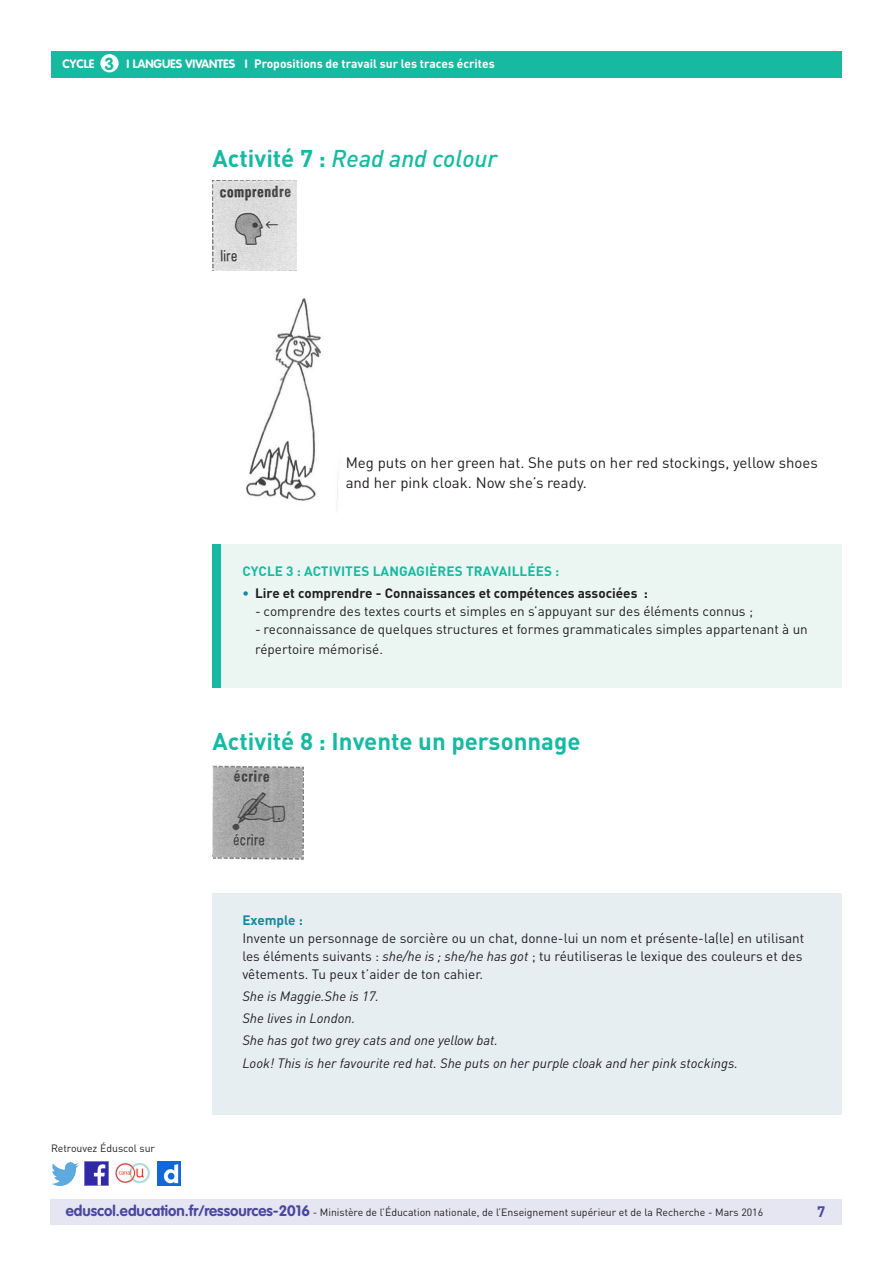
<style>
.page{position:relative;width:893px;height:1263px;background:#fff}
.page>*{position:absolute;margin:0;border:0;box-sizing:border-box;transform-origin:0 0}
._03_Titre_de_niveau{font:700 24px "DIN Pro";color:#17baa1}
._03_Titre_de_niveau-2{font:italic 500 24px "DIN Pro";color:#17baa1}
.t1{font:700 17.25px "VAG Rounded Std";color:#17baa1}
._06_Texte_courant{font:15px/19.5px "DIN Pro";color:#231f20}
.t2{font:700 15px "DIN Pro";color:#4a489e}
._15_texte_encadré{font:13.5px/18px "DIN Pro";color:#231f20}
._09_Liste_à_tirets_n{font:13.5px/19.5px "DIN Pro";color:#231f20}
._15_texte_encadré-2{font:italic 13.5px "DIN Pro";color:#231f20}
._08_Liste_à_puces_ni{font:700 13.5px "DIN Pro";color:#231f20}
._01_Titre_info_conte{font:700 13.5px "DIN Pro";letter-spacing:.01em;color:#17baa1}
._15_Titre_encadré{font:700 13.5px "DIN Pro";color:#16879f}
.t3{font:700 12px "DIN Pro";color:#fff}
.t4{font:700 12px "VAG Rounded Std";color:#fff}
.t5{font:10.5px "DIN Pro";color:#231f20}
.s1{font-weight:700;font-style:normal}
.s2{color:#16879f}
.s3{font-style:italic}
.s4{font-family:"VAG Rounded Std";font-weight:700;font-size:15px;color:#4a489e}
</style>
<div class="page">
<div style="left:50px;top:1199px;width:791px;height:26px;background:#e6e5f2"></div>
<div style="left:51px;top:51px;width:791px;height:27px;background:#17baa1"></div>
<div style="left:100px;top:54px;width:19px;height:18px;background:#fff;border-radius:50%"></div>
<img style="left:85px;top:1162px;width:23px;height:23px">
<img style="left:51px;top:1163px;width:28px;height:22px">
<img style="left:158px;top:1162px;width:22px;height:23px">
<img style="left:115px;top:1163px;width:35px;height:21px">
<img style="left:213px;top:181px;width:84px;height:90px">
<img style="left:246px;top:298px;width:93px;height:210px">
<div style="left:213px;top:544px;width:629px;height:144px;background:#ebf6f3"></div>
<div style="left:213px;top:544px;width:8px;height:144px;background:#17baa1"></div>
<img style="left:213px;top:765px;width:90px;height:95px">
<div style="left:213px;top:893px;width:629px;height:221px;background:#e6eef2"></div>
<p class="t1" style="left:105px;top:53px;width:11px">3</p>
<p class="t3" style="left:254px;top:56px;width:242px">Propositions de travail sur les traces écrites</p>
<p class="t4" style="left:63px;top:57px;width:33px">CYCLE</p>
<p class="t4" style="left:127px;top:57px;width:123px">I LANGUES VIVANTES I</p>
<p class="_03_Titre_de_niveau-2" style="left:213px;top:143px;width:286px"><span class="s1">Activité 7 :</span> Read and colour</p>
<p class="_06_Texte_courant" style="left:346px;top:453px;width:474px">Meg puts on her green hat. She puts on her red stockings, yellow shoes and her pink cloak. Now she’s ready.</p>
<p class="_01_Titre_info_conte" style="left:242px;top:562px;width:318px">CYCLE 3 : ACTIVITES LANGAGIÈRES TRAVAILLÉES :</p>
<p class="_08_Liste_à_puces_ni" style="left:242px;top:584px;width:407px"><span class="s2">•</span> Lire et comprendre - Connaissances et compétences associées :</p>
<p class="_09_Liste_à_tirets_n" style="left:255px;top:601px;width:499px">- comprendre des textes courts et simples en s’appuyant sur des éléments connus ;</p>
<p class="_09_Liste_à_tirets_n" style="left:255px;top:619px;width:554px">- reconnaissance de quelques structures et formes grammaticales simples appartenant à un répertoire mémorisé.</p>
<p class="_03_Titre_de_niveau" style="left:213px;top:725px;width:369px">Activité 8 : Invente un personnage</p>
<p class="t5" style="left:51px;top:1141px;width:106px">Retrouvez Éduscol sur</p>
<p class="_15_Titre_encadré" style="left:242px;top:911px;width:62px">Exemple :</p>
<p class="_15_texte_encadré" style="left:242px;top:928px;width:563px">Invente un personnage de sorcière ou un chat, donne-lui un nom et présente-la(le) en utilisant les éléments suivants : <span class="s3">she/he is ; she/he has got</span> ; tu réutiliseras le lexique des couleurs et des vêtements. Tu peux t’aider de ton cahier.</p>
<p class="_15_texte_encadré-2" style="left:242px;top:988px;width:138px">She is Maggie.She is 17.</p>
<p class="_15_texte_encadré-2" style="left:242px;top:1010px;width:114px">She lives in London.</p>
<p class="_15_texte_encadré-2" style="left:242px;top:1032px;width:257px">She has got two grey cats and one yellow bat.</p>
<p class="_15_texte_encadré-2" style="left:242px;top:1054px;width:497px">Look! This is her favourite red hat. She puts on her purple cloak and her pink stockings.</p>
<p class="t5" style="left:66px;top:1205px;width:699px"><span class="s4">eduscol.education.fr/ressources-2016</span> - Ministère de l’Éducation nationale, de l’Enseignement supérieur et de la Recherche - Mars 2016</p>
<p class="t2" style="left:817px;top:1201px;width:10px">7</p>
</div>
